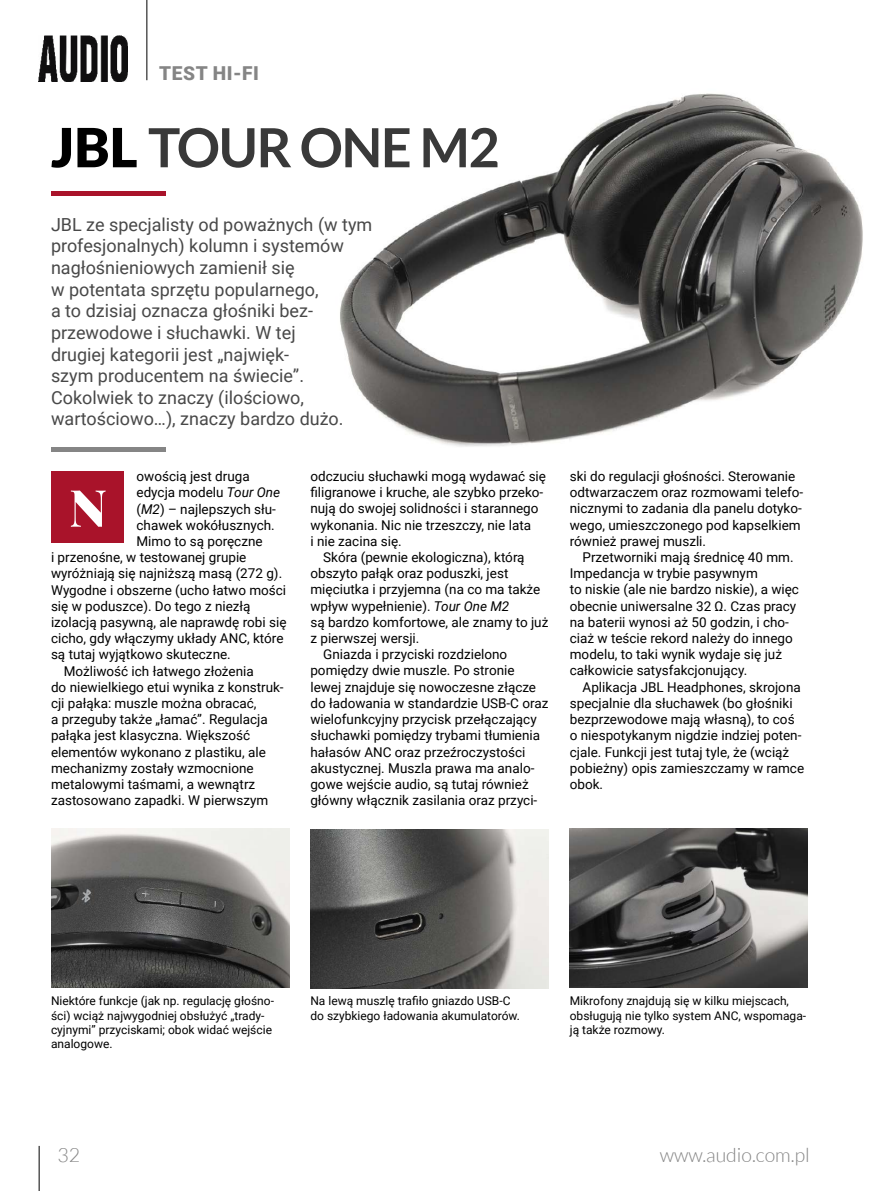
<style>
.page{position:relative;width:893px;height:1191px;background:#fff}
.page>*{position:absolute;margin:0;border:0;box-sizing:border-box;transform-origin:0 0}
.t1{font:700 54px "Lato";letter-spacing:-.025em;color:#393939}
.t2{font:900 51.15px "Playfair Display";color:#fff}
.t3{font:300 19.5px "Lato";color:#858585}
.t4{font:900 19.2px "Roboto";letter-spacing:.035em;color:#858585}
.t5{font:18px/21.6px "Roboto";color:#484848}
.t6{font:13.5px/16.2px "Roboto";color:#000}
.t7{font:12px/14.4px "Roboto";color:#000}
.s1{font-weight:900;color:#000}
.s2{font-style:italic}
</style>
<div class="page">
<hr style="left:39px;top:1145px;width:1px;height:46px;background:#000">
<hr style="left:147px;top:0;width:1px;height:80px;background:#000">
<img style="left:39px;top:35px;width:89px;height:46px">
<img style="left:340px;top:93px;width:523px;height:354px">
<div style="left:51px;top:447px;width:114px;height:5px;background:#858585"></div>
<div style="left:51px;top:471px;width:73px;height:71px;background:#a9132a"></div>
<hr style="left:51px;top:191px;width:114px;height:4px;background:#a9132a">
<img style="left:570px;top:829px;width:238px;height:158px">
<img style="left:310px;top:829px;width:238px;height:159px">
<img style="left:51px;top:829px;width:238px;height:158px">
<h3 class="t4" style="left:159px;top:60px;width:101px">TEST HI-FI</h3>
<h1 class="t1" style="left:51px;top:117px;width:450px"><span class="s1">JBL</span> TOUR ONE M2</h1>
<p class="t5" style="left:51px;top:213px;width:323px">JBL ze specjalisty od poważnych (w tym profesjonalnych) kolumn i systemów nagłośnieniowych zamienił się<br>w potentata sprzętu popularnego,<br>a to dzisiaj oznacza głośniki bez&shy;przewodowe i słuchawki. W tej<br>drugiej kategorii jest „najwięk-<br>szym producentem na świecie”.<br>Cokolwiek to znaczy (ilościowo, wartościowo…), znaczy bardzo dużo.</p>
<p class="t6" style="left:137px;top:468px;width:115px">owością jest druga</p>
<p class="t6" style="left:137px;top:484px;width:145px">edycja modelu <span class="s2">Tour One</span></p>
<p class="t6" style="left:137px;top:500px;width:141px">(<span class="s2">M2</span>) – najlepszych słu-</p>
<p class="t6" style="left:137px;top:516px;width:140px">chawek wokółusznych.</p>
<p class="t6" style="left:137px;top:532px;width:128px">Mimo to są poręczne</p>
<p class="t6" style="left:51px;top:549px;width:197px">i przenośne, w testowanej grupie</p>
<p class="t6" style="left:51px;top:565px;width:233px">wyróżniają się najniższą masą (272 g).</p>
<p class="t6" style="left:51px;top:581px;width:237px">Wygodne i obszerne (ucho łatwo mości</p>
<p class="t6" style="left:51px;top:597px;width:201px">się w poduszce). Do tego z niezłą</p>
<p class="t6" style="left:51px;top:613px;width:237px">izolacją pasywną, ale naprawdę robi się</p>
<p class="t6" style="left:51px;top:630px;width:234px">cicho, gdy włączymy układy ANC, które</p>
<p class="t6" style="left:51px;top:646px;width:181px">są tutaj wyjątkowo skuteczne.</p>
<p class="t6" style="left:64px;top:662px;width:192px">Możliwość ich łatwego złożenia</p>
<p class="t6" style="left:51px;top:678px;width:234px">do niewielkiego etui wynika z konstruk-</p>
<p class="t6" style="left:51px;top:694px;width:207px">cji pałąka: muszle można obracać,</p>
<p class="t6" style="left:51px;top:711px;width:218px">a przeguby także „łamać”. Regulacja</p>
<p class="t6" style="left:51px;top:727px;width:201px">pałąka jest klasyczna. Większość</p>
<p class="t6" style="left:51px;top:743px;width:216px">elementów wykonano z plastiku, ale</p>
<p class="t6" style="left:51px;top:759px;width:204px">mechanizmy zostały wzmocnione</p>
<p class="t6" style="left:51px;top:775px;width:206px">metalowymi taśmami, a wewnątrz</p>
<p class="t6" style="left:51px;top:792px;width:219px">zastosowano zapadki. W pierwszym</p>
<h2 class="t2" style="left:69px;top:467px;width:39px">N</h2>
<p class="t6" style="left:310px;top:467px;width:237px">odczuciu słuchawki mogą wydawać się</p>
<p class="t6" style="left:310px;top:484px;width:234px">filigranowe i kruche, ale szybko przeko-</p>
<p class="t6" style="left:310px;top:500px;width:230px">nują do swojej solidności i starannego</p>
<p class="t6" style="left:310px;top:516px;width:222px">wykonania. Nic nie trzeszczy, nie lata</p>
<p class="t6" style="left:310px;top:532px;width:93px">i nie zacina się.</p>
<p class="t6" style="left:323px;top:548px;width:203px">Skóra (pewnie ekologiczna), którą</p>
<p class="t6" style="left:310px;top:565px;width:199px">obszyto pałąk oraz poduszki, jest</p>
<p class="t6" style="left:310px;top:581px;width:231px">mięciutka i przyjemna (na co ma także</p>
<p class="t6" style="left:310px;top:597px;width:200px">wpływ wypełnienie). <span class="s2">Tour One M2</span></p>
<p class="t6" style="left:310px;top:613px;width:240px">są bardzo komfortowe, ale znamy to już</p>
<p class="t6" style="left:310px;top:629px;width:111px">z pierwszej wersji.</p>
<p class="t6" style="left:323px;top:646px;width:186px">Gniazda i przyciski rozdzielono</p>
<p class="t6" style="left:310px;top:662px;width:206px">pomiędzy dwie muszle. Po stronie</p>
<p class="t6" style="left:310px;top:678px;width:227px">lewej znajduje się nowoczesne złącze</p>
<p class="t6" style="left:310px;top:694px;width:240px">do ładowania w standardzie USB-C oraz</p>
<p class="t6" style="left:310px;top:710px;width:228px">wielofunkcyjny przycisk przełączający</p>
<p class="t6" style="left:310px;top:727px;width:231px">słuchawki pomiędzy trybami tłumienia</p>
<p class="t6" style="left:310px;top:743px;width:216px">hałasów ANC oraz przeźroczystości</p>
<p class="t6" style="left:310px;top:759px;width:226px">akustycznej. Muszla prawa ma analo-</p>
<p class="t6" style="left:310px;top:775px;width:220px">gowe wejście audio, są tutaj również</p>
<p class="t6" style="left:310px;top:791px;width:228px">główny włącznik zasilania oraz przyci-</p>
<p class="t6" style="left:570px;top:467px;width:235px">ski do regulacji głośności. Sterowanie odtwarzaczem oraz rozmowami telefo&shy;nicznymi to zadania dla panelu dotyko&shy;wego, umieszczonego pod kapselkiem również prawej muszli.</p>
<p class="t6" style="left:570px;top:548px;width:231px;text-indent:13px">Przetworniki mają średnicę 40 mm.<br>Impedancja w trybie pasywnym<br>to niskie (ale nie bardzo niskie), a więc obecnie uniwersalne 32 Ω. Czas pracy na baterii wynosi aż 50 godzin, i cho&shy;ciaż w teście rekord należy do innego modelu, to taki wynik wydaje się już całkowicie satysfakcjonujący.</p>
<p class="t6" style="left:570px;top:678px;width:236px;text-indent:13px">Aplikacja JBL Headphones, skrojona specjalnie dla słuchawek (bo głośniki bezprzewodowe mają własną), to coś o niespotykanym nigdzie indziej poten&shy;cjale. Funkcji jest tutaj tyle, że (wciąż pobieżny) opis zamieszczamy w ramce obok.</p>
<p class="t7" style="left:51px;top:993px;width:225px">Niektóre funkcje (jak np. regulację głośno&shy;ści) wciąż najwygodniej obsłużyć „trady&shy;cyjnymi” przyciskami; obok widać wejście analogowe.</p>
<p class="t7" style="left:310px;top:993px;width:211px">Na lewą muszlę trafiło gniazdo USB-C do szybkiego ładowania akumulatorów.</p>
<p class="t7" style="left:570px;top:993px;width:238px">Mikrofony znajdują się w kilku miejscach, obsługują nie tylko system ANC, wspomaga&shy;ją także rozmowy.</p>
<h3 class="t3" style="left:57px;top:1144px;width:24px">32</h3>
<h3 class="t3" style="left:660px;top:1144px;width:151px">www.audio.com.pl</h3>
</div>
